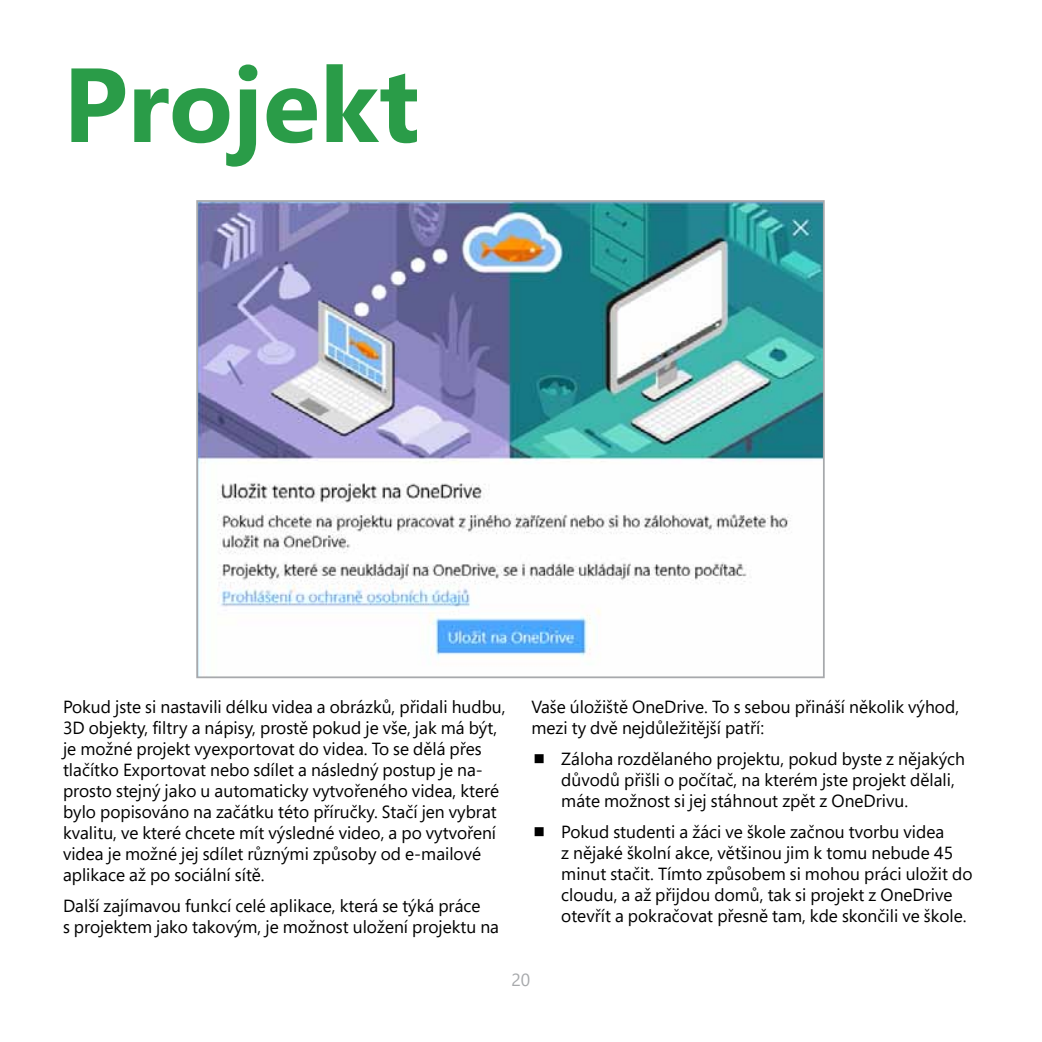
<style>
.page{position:relative;width:1042px;height:1042px;background:#fff}
.page>*{position:absolute;margin:0;border:0;box-sizing:border-box;transform-origin:0 0}
.t1{font:700 105px "Segoe Pro";color:#2a9c48}
.t2{font:17.5px/21px "Segoe Pro";color:#000}
.t3{font:17.5px "Segoe Pro";color:#a7a9ac}
</style>
<div class="page">
<img style="left:199px;top:203px;width:623px;height:472px">
<div style="left:196px;top:200px;width:629px;height:478px;border:2px solid #a7a9ac"></div>
<h1 class="t1" style="left:63px;top:30px;width:358px">Projekt</h1>
<p class="t2" style="left:63px;top:695px;width:444px">Pokud jste si nastavili délku videa a obrázků, přidali hudbu, 3D objekty, filtry a nápisy, prostě pokud je vše, jak má být, je možné projekt vyexportovat do videa. To se dělá přes tlačítko Exportovat nebo sdílet a následný postup je na&shy;prosto stejný jako u automaticky vytvořeného videa, které bylo popisováno na začátku této příručky. Stačí jen vybrat kvalitu, ve které chcete mít výsledné video, a po vytvoření videa je možné jej sdílet různými způsoby od e-mailové aplikace až po sociální sítě.</p>
<p class="t2" style="left:63px;top:894px;width:437px">Další zajímavou funkcí celé aplikace, která se týká práce<br>s projektem jako takovým, je možnost uložení projektu na</p>
<p class="t2" style="left:531px;top:695px;width:429px">Vaše úložiště OneDrive. To s sebou přináší několik výhod, mezi ty dvě nejdůležitější patří:</p>
<p class="t2" style="left:561px;top:747px;width:405px;text-indent:-30px">⯀ Záloha rozdělaného projektu, pokud byste z nějakých důvodů přišli o počítač, na kterém jste projekt dělali, máte možnost si jej stáhnout zpět z OneDrivu.</p>
<p class="t2" style="left:561px;top:820px;width:413px;text-indent:-30px">⯀ Pokud studenti a žáci ve škole začnou tvorbu videa<br>z nějaké školní akce, většinou jim k tomu nebude 45 minut stačit. Tímto způsobem si mohou práci uložit do cloudu, a až přijdou domů, tak si projekt z OneDrive otevřít a pokračovat přesně tam, kde skončili ve škole.</p>
<p class="t3" style="left:511px;top:967px;width:20px">20</p>
</div>
